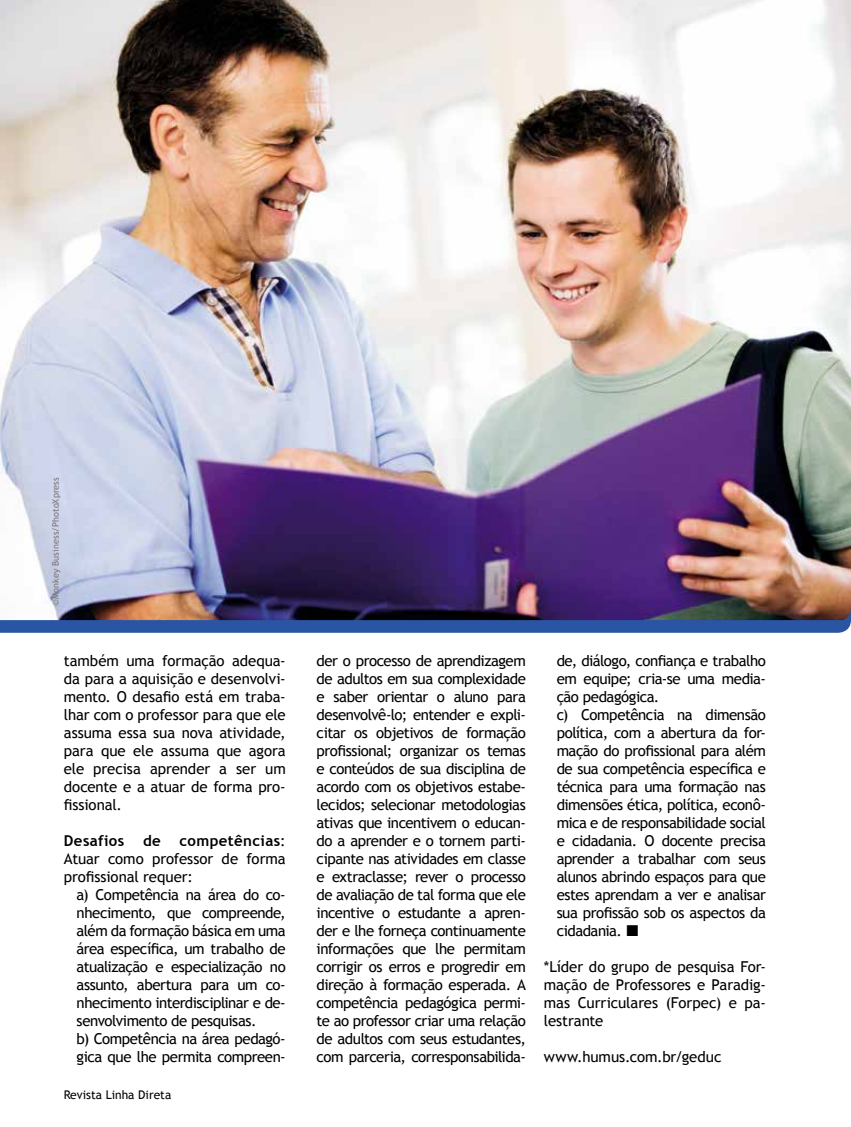
<style>
.page{position:relative;width:851px;height:1127px;background:#fff}
.page>*{position:absolute;margin:0;border:0;box-sizing:border-box;transform-origin:0 0}
.t1{font:15px/18px "Trebuchet MS";letter-spacing:-.025em;color:#000;text-align:justify}
.t2{font:15px "Trebuchet MS";color:#000}
.t3{font:12px "Trebuchet MS";color:#000}
.t4{font:9px "Trebuchet MS";letter-spacing:.015em;color:#777}
.s1{font-weight:700}
</style>
<div class="page">
<svg style="left:0;top:620px;width:850px;height:13px;background:#2d57a2"></svg>
<img style="left:0;top:0;width:850px;height:620px">
<p class="t4" style="left:50px;top:606px;width:130px;rotate:-90deg">©Monkey Business/PhotoXpress</p>
<p class="t1" style="left:64px;top:652px;width:223px">também uma formação adequa&shy;da para a aquisição e desenvolvi&shy;mento. O desafio está em traba&shy;lhar com o professor para que ele assuma essa sua nova atividade, para que ele assuma que agora ele precisa aprender a ser um docente e a atuar de forma pro&shy;fissional.</p>
<p class="t1" style="left:64px;top:832px;width:223px"><span class="s1">Desafios de competências</span>:<br>Atuar como professor de forma profissional requer:</p>
<p class="t1" style="left:77px;top:886px;width:211px;text-align:left">a) Competência na área do co&shy;nhecimento, que compreende, além da formação básica em uma área específica, um trabalho de atualização e especialização no assunto, abertura para um co&shy;nhecimento interdisciplinar e de&shy;senvolvimento de pesquisas.<br>b) Competência na área pedagó&shy;gica que lhe permita compreen-</p>
<p class="t3" style="left:64px;top:1088px;width:109px">Revista Linha Direta</p>
<p class="t1" style="left:316px;top:652px;width:211px">der o processo de aprendizagem de adultos em sua complexidade e saber orientar o aluno para desenvolvê-lo; entender e expli&shy;citar os objetivos de formação profissional; organizar os temas e conteúdos de sua disciplina de acordo com os objetivos estabe&shy;lecidos; selecionar metodologias ativas que incentivem o educan&shy;do a aprender e o tornem parti&shy;cipante nas atividades em classe e extraclasse; rever o processo de avaliação de tal forma que ele incentive o estudante a apren&shy;der e lhe forneça continuamente informações que lhe permitam corrigir os erros e progredir em direção à formação esperada. A competência pedagógica permi&shy;te ao professor criar uma relação de adultos com seus estudantes, com parceria, corresponsabilida-</p>
<p class="t1" style="left:556px;top:652px;width:211px;text-align:left">de, diálogo, confiança e trabalho em equipe; cria-se uma media&shy;ção pedagógica.<br>c) Competência na dimensão política, com a abertura da for&shy;mação do profissional para além de sua competência específica e técnica para uma formação nas dimensões ética, política, econô&shy;mica e de responsabilidade social e cidadania. O docente precisa aprender a trabalhar com seus alunos abrindo espaços para que estes aprendam a ver e analisar sua profissão sob os aspectos da cidadania.</p>
<p class="t1" style="left:544px;top:958px;width:223px">*Líder do grupo de pesquisa For&shy;mação de Professores e Paradig&shy;mas Curriculares (Forpec) e pa&shy;lestrante</p>
<p class="t2" style="left:544px;top:1048px;width:179px">www.humus.com.br/geduc</p>
</div>
